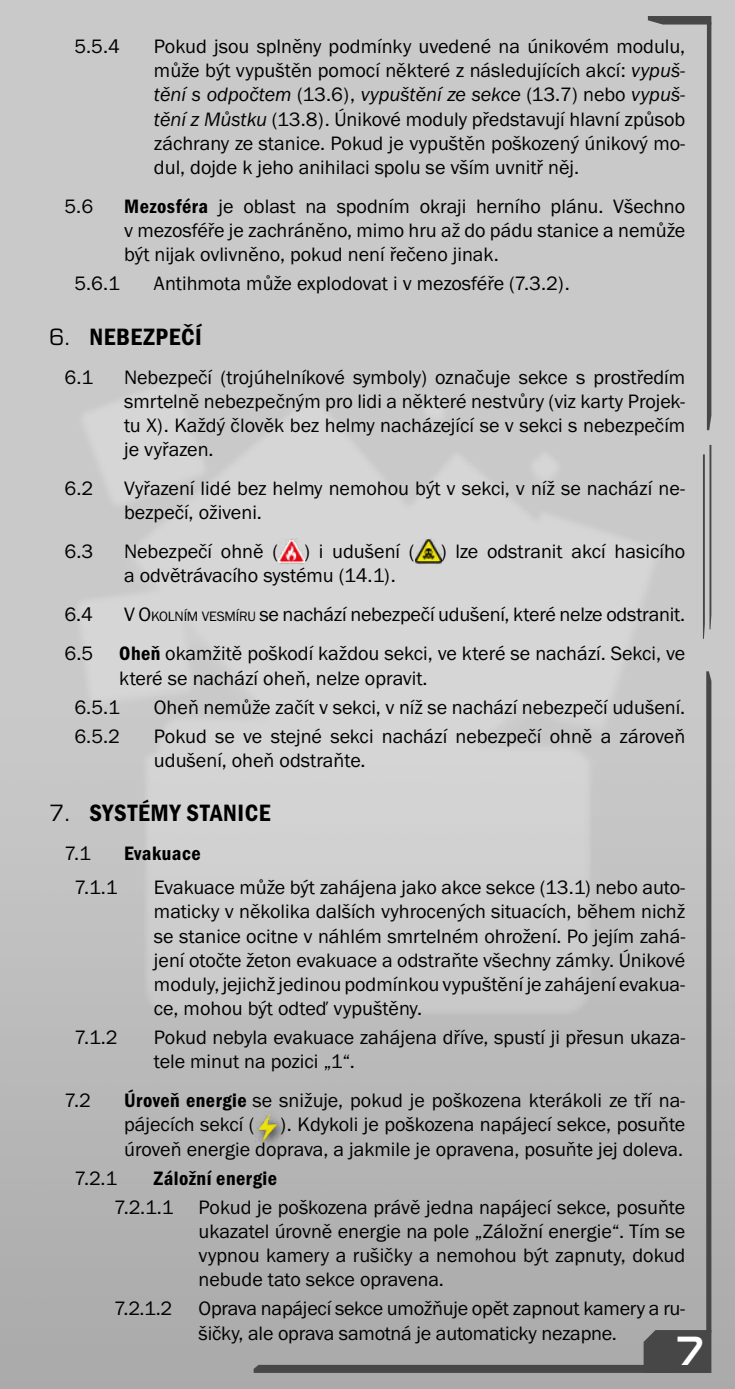
<style>
.page{position:relative;width:735px;height:1389px;background:#fff}
.page>*{position:absolute;margin:0;border:0;box-sizing:border-box;transform-origin:0 0}
.t1{font:42px "Nasalization Rg";color:#fff}
.t2{font:24.5px "Franklin Gothic URW Con Dem";letter-spacing:.025em;color:#000}
.t3{font:20.12px/24.2px "Franklin Gothic URW Boo";color:#000}
.t4{font:20.12px "Franklin Gothic URW Boo Ita";color:#000}
.t5{font:20.12px "Franklin Gothic URW Con Dem";letter-spacing:.025em;color:#000}
.s1{font-family:"Franklin Gothic URW Boo Ita"}
.s2{font-family:"Franklin Gothic URW Boo"}
.s3{font-family:"Franklin Gothic URW Con Dem"}
.s4{font-family:"Eurostile"}
.s5{font-style:inherit}
.s6{font-size:14.17px}
</style>
<div class="page">
<img style="left:0;top:0;width:734px;height:1389px">
<svg style="left:647px;top:16px;width:64px;height:414px;background:#bebebe"></svg>
<svg style="left:702px;top:445px;width:9px;height:194px;background:#9a9a9b"></svg>
<svg style="left:253px;top:671px;width:458px;height:702px;background:#bcbcbc"></svg>
<img style="left:278px;top:538px;width:26px;height:26px">
<img style="left:415px;top:538px;width:26px;height:26px">
<div style="left:254px;top:1110px;width:34px;height:42px;background:#b4b4b4"></div>
<img style="left:255px;top:1111px;width:25px;height:34px">
<p class="t3" style="left:74px;top:34px;width:47px">5.5.4</p>
<p class="t3" style="left:154px;top:34px;width:532px">Pokud jsou splněny podmínky uvedené na únikovém modulu, může být vypuštěn pomocí některé z následujících akcí: <span class="s1">vypuš-</span></p>
<p class="t4" style="left:154px;top:82px;width:532px">tění s odpočtem <span class="s2">(13.6),</span> vypuštění ze sekce <span class="s2">(13.7) nebo</span> vypuš-</p>
<p class="t3" style="left:154px;top:106px;width:532px;text-align:justify"><span class="s1">tění z Můstku</span> (13.8). Únikové moduly představují hlavní způsob záchrany ze stanice. Pokud je vypuštěn poškozený únikový mo&shy;dul, dojde k jeho anihilaci spolu se vším uvnitř něj.</p>
<p class="t3" style="left:64px;top:194px;width:30px">5.6</p>
<p class="t3" style="left:124px;top:194px;width:562px;text-align:justify"><span class="s3">Mezosféra</span> je oblast na spodním okraji herního plánu. Všechno v mezosféře je zachráněno, mimo hru až do pádu stanice a nemůže být nijak ovlivněno, pokud není řečeno jinak.</p>
<p class="t3" style="left:74px;top:271px;width:47px">5.6.1</p>
<p class="t3" style="left:154px;top:271px;width:417px">Antihmota může explodovat i v mezosféře (7.3.2).</p>
<p class="t2" style="left:50px;top:320px;width:153px"><span class="s4">6.</span> NEBEZPEČÍ</p>
<p class="t3" style="left:64px;top:364px;width:30px">6.1</p>
<p class="t3" style="left:124px;top:364px;width:562px;text-align:justify">Nebezpečí (trojúhelníkové symboly) označuje sekce s prostředím smrtelně nebezpečným pro lidi a některé nestvůry (viz karty Projek&shy;tu X). Každý člověk bez helmy nacházející se v sekci s nebezpečím je vyřazen.</p>
<p class="t3" style="left:64px;top:476px;width:30px">6.2</p>
<p class="t3" style="left:124px;top:476px;width:562px">Vyřazení lidé bez helmy nemohou být v sekci, v níž se nachází ne&shy;bezpečí, oživeni.</p>
<p class="t3" style="left:64px;top:539px;width:30px">6.3</p>
<p class="t3" style="left:124px;top:539px;width:155px">Nebezpečí ohně (</p>
<p class="t3" style="left:304px;top:539px;width:112px">) i udušení (</p>
<p class="t3" style="left:440px;top:539px;width:246px">) lze odstranit akcí hasicího</p>
<p class="t3" style="left:124px;top:563px;width:273px">a odvětrávacího systému (14.1).</p>
<p class="t3" style="left:64px;top:602px;width:30px">6.4</p>
<p class="t3" style="left:124px;top:602px;width:562px">V <span class="s5">O</span><span class="s6">KOLNÍM VESMÍRU</span> se nachází nebezpečí udušení, které nelze odstranit.</p>
<p class="t3" style="left:64px;top:641px;width:30px">6.5</p>
<p class="t3" style="left:119px;top:641px;width:567px"><span class="s3">Oheň</span> okamžitě poškodí každou sekci, ve které se nachází. Sekci, ve které se nachází oheň, nelze opravit.</p>
<p class="t3" style="left:74px;top:695px;width:47px">6.5.1</p>
<p class="t3" style="left:154px;top:695px;width:532px">Oheň nemůže začít v sekci, v níž se nachází nebezpečí udušení.</p>
<p class="t3" style="left:74px;top:724px;width:47px">6.5.2</p>
<p class="t3" style="left:154px;top:724px;width:532px">Pokud se ve stejné sekci nachází nebezpečí ohně a zároveň udušení, oheň odstraňte.</p>
<p class="t2" style="left:50px;top:797px;width:222px"><span class="s4">7.</span> SYSTÉMY STANICE</p>
<p class="t3" style="left:64px;top:841px;width:28px">7.1</p>
<p class="t5" style="left:124px;top:840px;width:78px">Evakuace</p>
<p class="t3" style="left:74px;top:875px;width:45px">7.1.1</p>
<p class="t3" style="left:154px;top:875px;width:532px;text-align:justify">Evakuace může být zahájena jako akce sekce (13.1) nebo auto&shy;maticky v několika dalších vyhrocených situacích, během nichž se stanice ocitne v náhlém smrtelném ohrožení. Po jejím zahá&shy;jení otočte žeton evakuace a odstraňte všechny zámky. Únikové moduly, jejichž jedinou podmínkou vypuštění je zahájení evakua&shy;ce, mohou být odteď vypuštěny.</p>
<p class="t3" style="left:74px;top:1025px;width:45px">7.1.2</p>
<p class="t3" style="left:154px;top:1025px;width:532px">Pokud nebyla evakuace zahájena dříve, spustí ji přesun ukaza&shy;tele minut na pozici „1“.</p>
<p class="t3" style="left:64px;top:1088px;width:28px">7.2</p>
<p class="t3" style="left:124px;top:1088px;width:562px"><span class="s3">Úroveň energie</span> se snižuje, pokud je poškozena kterákoli ze tří na&shy;pájecích sekcí (</p>
<p class="t3" style="left:124px;top:1112px;width:562px;text-align:right">). Kdykoli je poškozena napájecí sekce, posuňte<br>úroveň energie doprava, a jakmile je opravena, posuňte jej doleva.</p>
<p class="t3" style="left:74px;top:1166px;width:44px">7.2.1</p>
<p class="t5" style="left:154px;top:1165px;width:125px">Záložní energie</p>
<p class="t3" style="left:198px;top:1195px;width:488px;text-align:justify;text-indent:-84px">7.2.1.1 Pokud je poškozena právě jedna napájecí sekce, posuňte ukazatel úrovně energie na pole „Záložní energie“. Tím se vypnou kamery a rušičky a nemohou být zapnuty, dokud nebude tato sekce opravena.</p>
<p class="t3" style="left:114px;top:1296px;width:60px">7.2.1.2</p>
<p class="t3" style="left:198px;top:1296px;width:488px">Oprava napájecí sekce umožňuje opět zapnout kamery a ru&shy;šičky, ale oprava samotná je automaticky nezapne.</p>
<h1 class="t1" style="left:676px;top:1313px;width:29px">7</h1>
</div>
